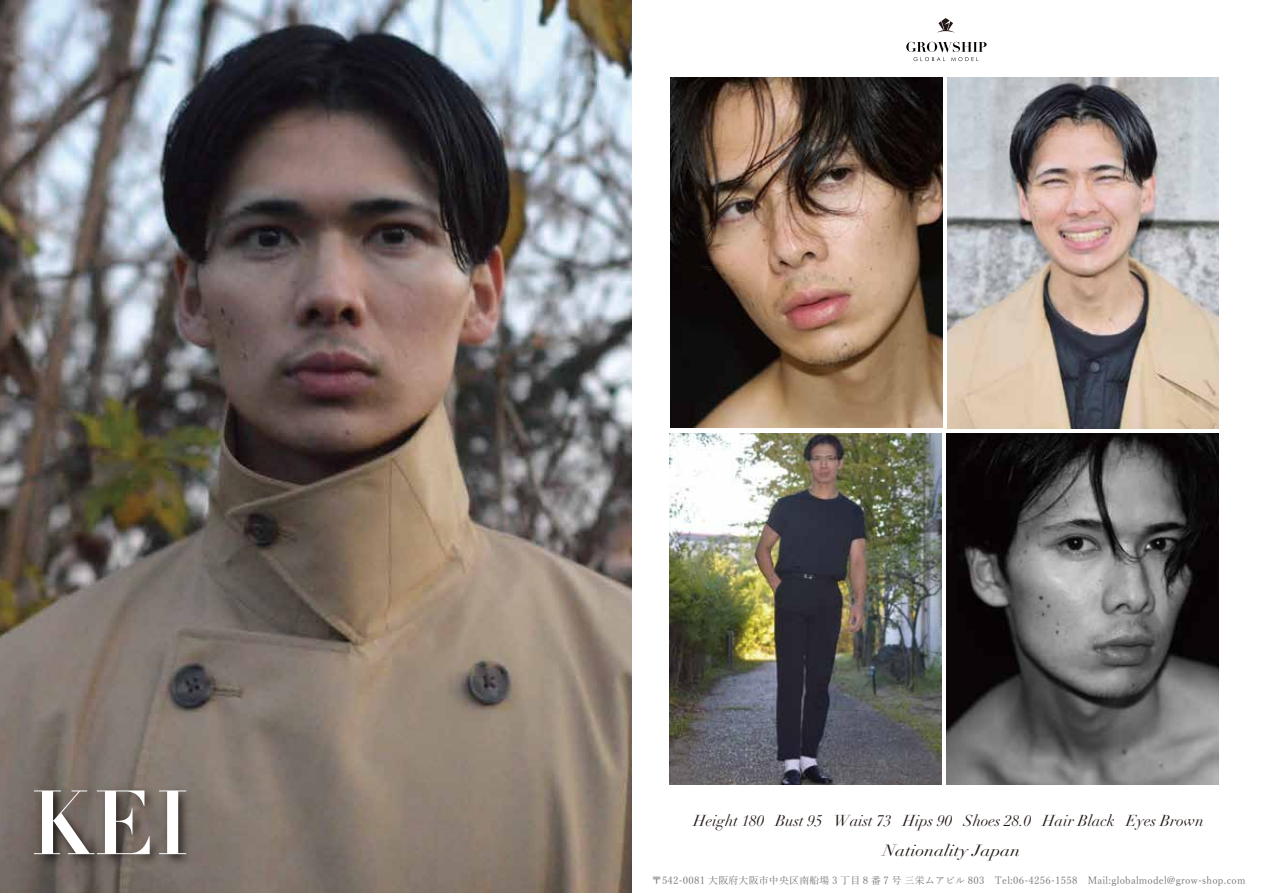
<style>
.page{position:relative;width:1263px;height:893px;background:#fff}
.page>*{position:absolute;margin:0;border:0;box-sizing:border-box;transform-origin:0 0}
.t1{font:89.4px "Didot LT Pro Headline";color:#fff}
.t2{font:italic 15.9px "Didot LT Pro";color:#221815;scale:1.14 1}
.t3{font:italic 15.6px "Didot LT Pro";color:#231815}
.t4{font:9.9px "Yu Mincho";letter-spacing:.025em;color:#727171}
</style>
<div class="page">
<img style="left:0;top:0;width:632px;height:893px">
<svg style="left:937px;top:18px;width:18px;height:15px"></svg>
<svg style="left:906px;top:42px;width:80px;height:19px"></svg>
<img style="left:21px;top:769px;width:588px;height:124px">
<img style="left:670px;top:78px;width:272px;height:350px">
<img style="left:947px;top:78px;width:272px;height:350px">
<img style="left:669px;top:433px;width:272px;height:351px">
<img style="left:946px;top:433px;width:272px;height:351px">
<h1 class="t1" style="left:30px;top:768px;width:162px">KEI</h1>
<h3 class="t3" style="left:693px;top:810px;width:512px">Height 180 Bust 95 Waist 73 Hips 90 Shoes 28.0 Hair Black Eyes Brown</h3>
<h2 class="t2" style="left:883px;top:841px;width:122px">Nationality Japan</h2>
<p class="t4" style="left:652px;top:871px;width:595px">〒542-0081 大阪府大阪市中央区南船場 3 丁目 8 番 7 号 三栄ムアビル 803　Tel:06-4256-1558　Mail:globalmodel@grow-shop.com</p>
</div>
